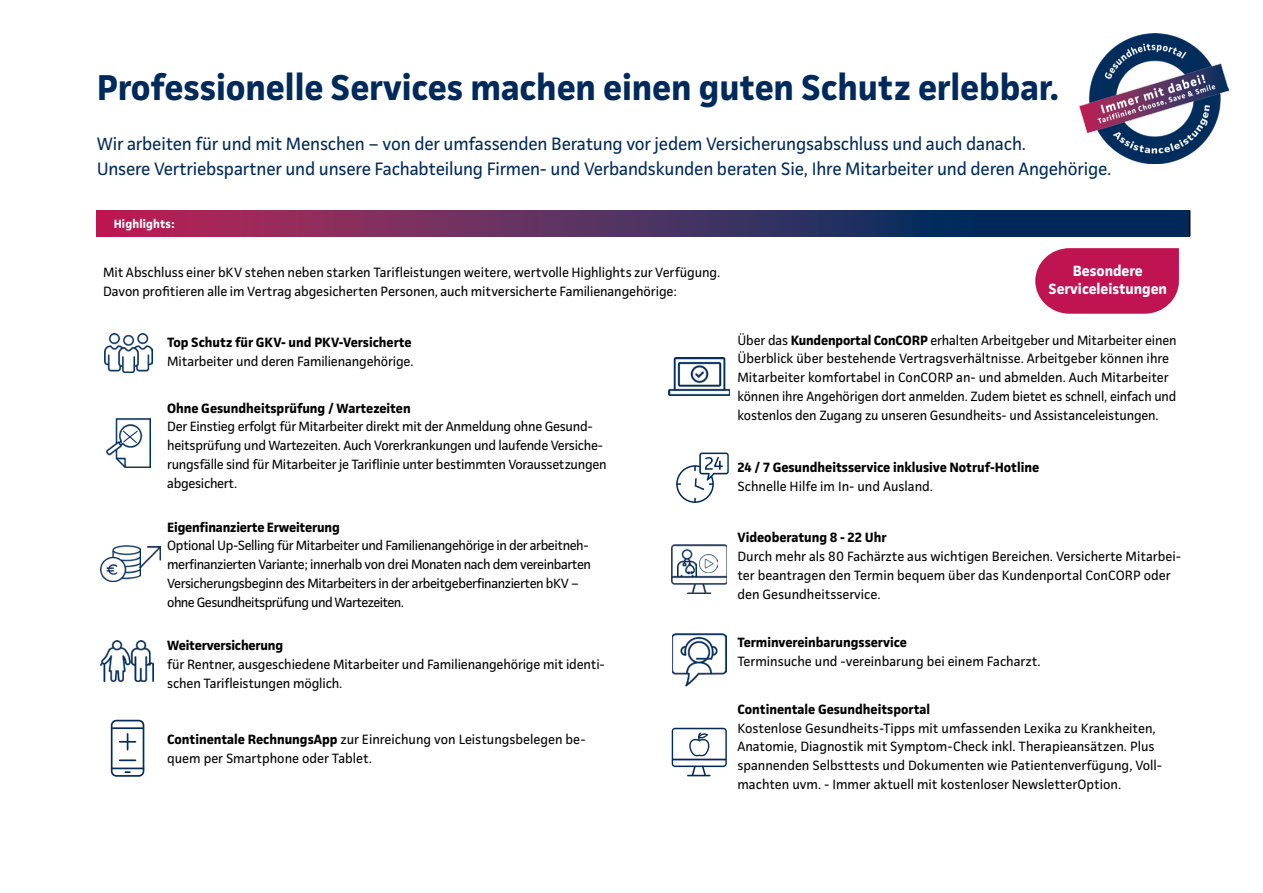
<style>
.page{position:relative;width:1263px;height:893px;background:#fff}
.page>*{position:absolute;margin:0;border:0;box-sizing:border-box;transform-origin:0 0}
.t1{font:700 36px "Continentale Pro";color:#002a5b}
.t2{font:18px/25.2px "Continentale Pro";letter-spacing:-.01em;color:#002a5b}
.t3{font:700 14.85px/17.5px "Continentale Pro";color:#fff;text-align:center}
.t4{font:13.5px/18.9px "Continentale Pro";letter-spacing:-.01em;color:#000}
.t5{font:13.5px/18.9px "Continentale Pro";letter-spacing:-.03em;color:#000}
.t6{font:700 13.5px "Continentale Pro";color:#000}
.t7{font:700 12px "Continentale Pro";letter-spacing:.01em;color:#fff}
.s1{font-weight:700}
</style>
<div class="page">
<svg style="left:100px;top:333px;width:61px;height:444px"></svg>
<img style="left:140px;top:547px;width:20px;height:20px">
<img style="left:101px;top:545px;width:39px;height:37px">
<svg style="left:97px;top:210px;width:1092px;height:26px;background:#4e2c5d"></svg>
<svg style="left:1189px;top:210px;width:1px;height:26px"></svg>
<img style="left:101px;top:641px;width:52px;height:41px">
<svg style="left:668px;top:357px;width:62px;height:420px"></svg>
<svg style="left:1035px;top:248px;width:144px;height:66px;background:#c42761"></svg>
<img style="left:1080px;top:34px;width:149px;height:130px">
<h1 class="t1" style="left:97px;top:66px;width:964px">Professionelle Services machen einen guten Schutz erlebbar.</h1>
<p class="t2" style="left:97px;top:131px;width:1016px">Wir arbeiten für und mit Menschen – von der umfassenden Beratung vor jedem Versicherungsabschluss und auch danach.<br>Unsere Vertriebspartner und unsere Fachabteilung Firmen- und Verbandskunden beraten Sie, Ihre Mitarbeiter und deren Angehörige.</p>
<p class="t7" style="left:114px;top:216px;width:63px">Highlights:</p>
<p class="t4" style="left:103px;top:262px;width:619px;line-height:19.5px">Mit Abschluss einer bKV stehen neben starken Tarifleistungen weitere, wertvolle Highlights zur Verfügung.<br>Davon profitieren alle im Vertrag abgesicherten Personen, auch mitversicherte Familienangehörige:</p>
<p class="t3" style="left:1048px;top:262px;width:120px">Besondere<br>Serviceleistungen</p>
<p class="t6" style="left:167px;top:334px;width:246px">Top Schutz für GKV- und PKV-Versicherte</p>
<p class="t4" style="left:167px;top:352px;width:248px">Mitarbeiter und deren Familienangehörige.</p>
<p class="t6" style="left:167px;top:400px;width:245px">Ohne Gesundheitsprüfung / Wartezeiten</p>
<p class="t4" style="left:167px;top:417px;width:441px">Der Einstieg erfolgt für Mitarbeiter direkt mit der Anmeldung ohne Gesund&shy;heitsprüfung und Wartezeiten. Auch Vorerkrankungen und laufende Versiche&shy;rungsfälle sind für Mitarbeiter je Tariflinie unter bestimmten Voraussetzungen abgesichert.</p>
<p class="t6" style="left:167px;top:519px;width:174px">Eigenfinanzierte Erweiterung</p>
<p class="t5" style="left:167px;top:536px;width:425px">Optional Up-Selling für Mitarbeiter und Familienangehörige in der arbeitneh&shy;merfinanzierten Variante; innerhalb von drei Monaten nach dem vereinbarten Versicherungsbeginn des Mitarbeiters in der arbeitgeberfinanzierten bKV – ohne Gesundheitsprüfung und Wartezeiten.</p>
<p class="t6" style="left:167px;top:637px;width:117px">Weiterversicherung</p>
<p class="t4" style="left:167px;top:655px;width:439px">für Rentner, ausgeschiedene Mitarbeiter und Familienangehörige mit identi&shy;schen Tarifleistungen möglich.</p>
<p class="t4" style="left:167px;top:730px;width:420px"><span class="s1">Continentale RechnungsApp</span> zur Einreichung von Leistungsbelegen be&shy;quem per Smartphone oder Tablet.</p>
<p class="t4" style="left:737px;top:330px;width:441px">Über das <span class="s1">Kundenportal ConCORP</span> erhalten Arbeitgeber und Mitarbeiter einen Überblick über bestehende Vertragsverhältnisse. Arbeitgeber können ihre Mitarbeiter komfortabel in ConCORP an- und abmelden. Auch Mitarbeiter können ihre Angehörigen dort anmelden. Zudem bietet es schnell, einfach und kostenlos den Zugang zu unseren Gesundheits- und Assistanceleistungen.</p>
<p class="t6" style="left:737px;top:459px;width:303px">24 / 7 Gesundheitsservice inklusive Notruf-Hotline</p>
<p class="t4" style="left:737px;top:476px;width:197px">Schnelle Hilfe im In- und Ausland.</p>
<p class="t6" style="left:737px;top:529px;width:151px">Videoberatung 8 - 22 Uhr</p>
<p class="t4" style="left:737px;top:547px;width:445px">Durch mehr als 80 Fachärzte aus wichtigen Bereichen. Versicherte Mitarbei&shy;ter beantragen den Termin bequem über das Kundenportal ConCORP oder den Gesundheitsservice.</p>
<p class="t6" style="left:737px;top:634px;width:171px">Terminvereinbarungsservice</p>
<p class="t4" style="left:737px;top:651px;width:305px">Terminsuche und -vereinbarung bei einem Facharzt.</p>
<p class="t6" style="left:737px;top:701px;width:194px">Continentale Gesundheitsportal</p>
<p class="t4" style="left:737px;top:718px;width:426px">Kostenlose Gesundheits-Tipps mit umfassenden Lexika zu Krankheiten, Anatomie, Diagnostik mit Symptom-Check inkl. Therapieansätzen. Plus spannenden Selbsttests und Dokumenten wie Patientenverfügung, Voll&shy;machten uvm. - Immer aktuell mit kostenloser NewsletterOption.</p>
</div>
